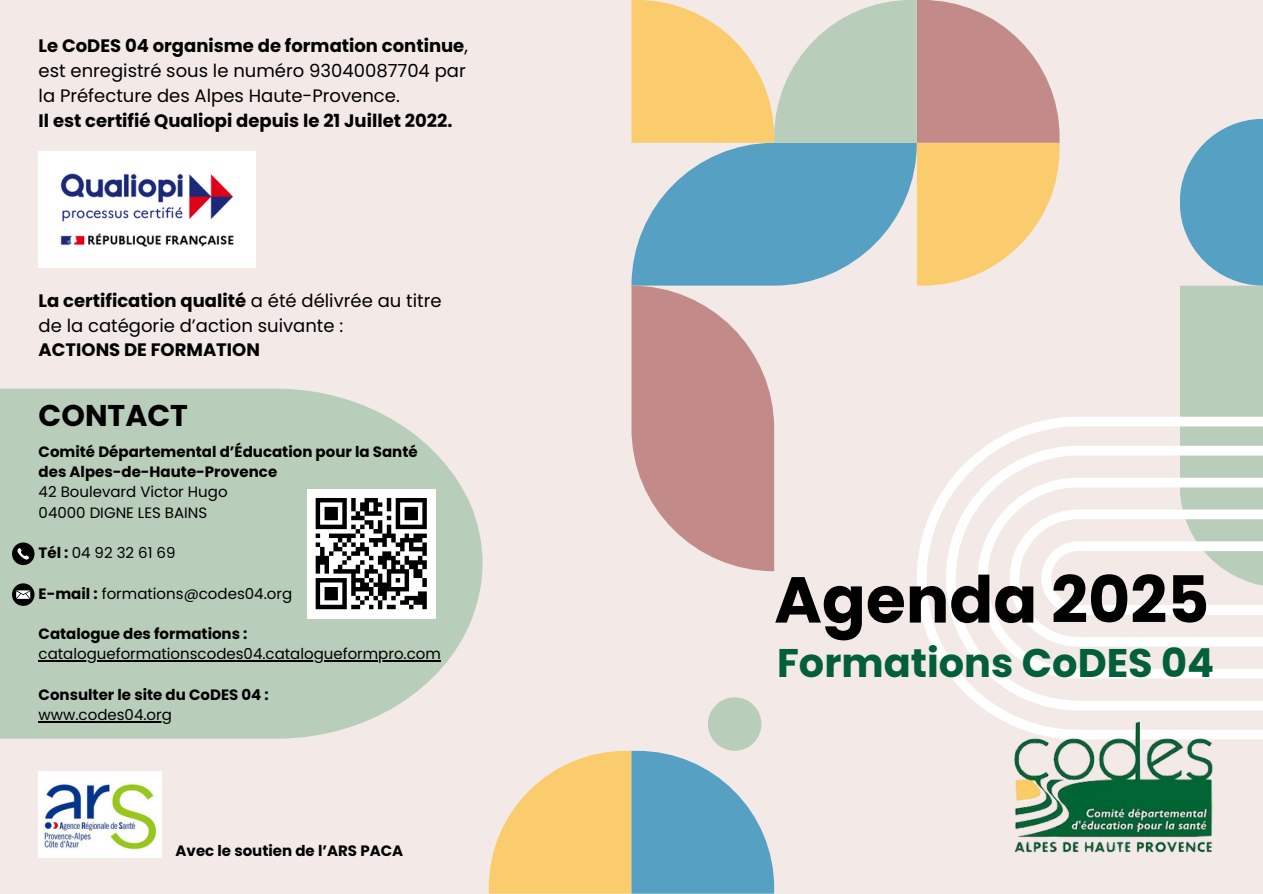
<style>
.page{position:relative;width:1263px;height:894px;background:#fff}
.page>*{position:absolute;margin:0;border:0;box-sizing:border-box;transform-origin:0 0}
.t1{font:700 64.8px "Poppins";color:#000}
.t2{font:700 39.9px "Poppins";color:#035f3a}
.t3{font:700 30px "Poppins";color:#000}
.t4{font:700 18px/24.8px "Poppins";color:#000}
.t5{font:18px/24.8px "Poppins";color:#000}
.t6{font:15px "Poppins";color:#000}
.t7{font:700 15px "Poppins";color:#000}
.s1{font-weight:400}
.s2{font-weight:700}
</style>
<div class="page">
<div style="left:0;top:0;width:1263px;height:893px;background:#f3eae8"></div>
<img style="left:39px;top:152px;width:217px;height:116px">
<div style="left:1180px;top:285px;width:83px;height:131px;background:#b9cdbb"></div>
<svg style="left:917px;top:416px;width:346px;height:323px"></svg>
<img style="left:1008px;top:715px;width:206px;height:138px">
<svg style="left:631px;top:0;width:428px;height:571px"></svg>
<svg style="left:489px;top:750px;width:285px;height:143px"></svg>
<svg style="left:1180px;top:119px;width:83px;height:166px;fill:#56a0c3"></svg>
<div style="left:708px;top:697px;width:53px;height:53px;background:#b9cdbb;border-radius:50%"></div>
<svg style="left:0;top:388px;width:482px;height:350px;background:#becfbf"></svg>
<svg style="left:12px;top:542px;width:23px;height:23px"></svg>
<svg style="left:12px;top:583px;width:23px;height:22px"></svg>
<img style="left:39px;top:771px;width:122px;height:86px">
<hr style="left:39px;top:660px;width:402px;height:1px;background:#000">
<hr style="left:39px;top:721px;width:133px;height:1px;background:#000">
<div style="left:307px;top:489px;width:129px;height:129px;background:#fff"></div>
<svg style="left:316px;top:498px;width:111px;height:111px"></svg>
<p class="t4" style="left:39px;top:34px;width:431px">Le CoDES 04 organisme de formation continue<span class="s1">, est enregistré sous le numéro 93040087704 par la Préfecture des Alpes Haute-Provence.<br></span>Il est certifié Qualiopi depuis le 21 Juillet 2022.</p>
<p class="t5" style="left:39px;top:288px;width:404px"><span class="s2">La certification qualité</span> a été délivrée au titre de la catégorie d’action suivante :<br><span class="s2">ACTIONS DE FORMATION</span></p>
<p class="t3" style="left:39px;top:394px;width:151px">CONTACT</p>
<p class="t7" style="left:39px;top:441px;width:381px">Comité Départemental d’Éducation pour la Santé</p>
<p class="t7" style="left:39px;top:461px;width:240px">des Alpes-de-Haute-Provence</p>
<p class="t6" style="left:39px;top:481px;width:190px">42 Boulevard Victor Hugo</p>
<p class="t6" style="left:39px;top:501px;width:170px">04000 DIGNE LES BAINS</p>
<h4 class="t6" style="left:39px;top:542px;width:138px"><span class="s2">Tél :</span> 04 92 32 61 69</h4>
<h3 class="t6" style="left:39px;top:582px;width:255px"><span class="s2">E-mail :</span> formations@codes04.org</h3>
<p class="t7" style="left:39px;top:623px;width:210px">Catalogue des formations :</p>
<p class="t6" style="left:39px;top:643px;width:404px">catalogueformationscodes04.catalogueformpro.com</p>
<p class="t7" style="left:39px;top:684px;width:232px">Consulter le site du CoDES 04 :</p>
<p class="t6" style="left:39px;top:704px;width:135px">www.codes04.org</p>
<h4 class="t7" style="left:176px;top:839px;width:229px">Avec le soutien de l’ARS PACA</h4>
<p class="t1" style="left:774px;top:554px;width:437px">Agenda 2025</p>
<p class="t2" style="left:777px;top:634px;width:439px">Formations CoDES 04</p>
</div>
